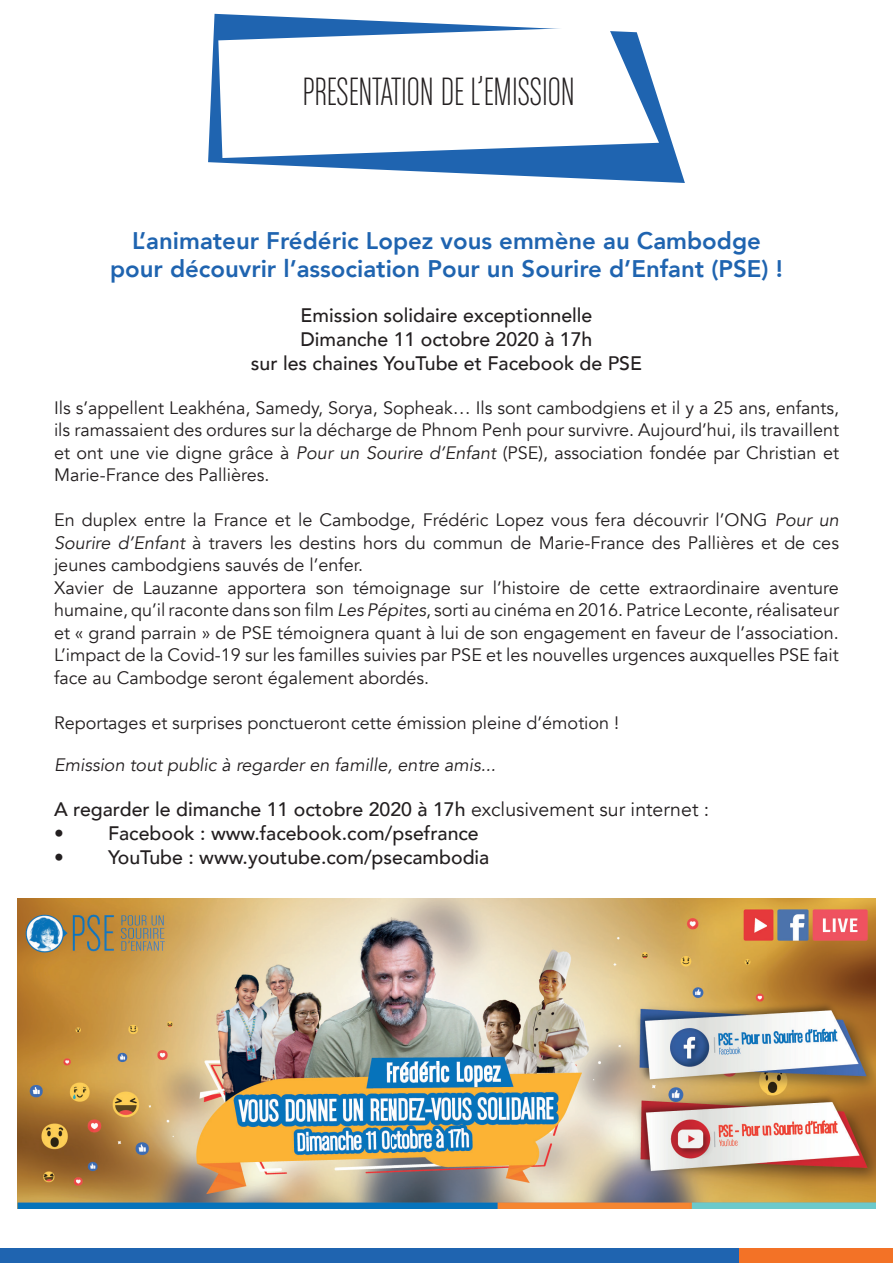
<style>
.page{position:relative;width:893px;height:1263px;background:#fff}
.page>*{position:absolute;margin:0;border:0;box-sizing:border-box;transform-origin:0 0}
.t1{font:42px "Chalet Comprime Milan Sixty";color:#231f20}
.t2{font:800 24px/28.5px "Avenir";color:#1f64b0;text-align:center}
.t3{font:500 19.5px/24px "Avenir";color:#231f20;text-align:center}
.t4{font:18px/22.5px "Avenir";color:#231f20;text-align:justify}
.t5{font:italic 18px "Avenir";color:#231f20}
.s1{font-style:italic}
.s2{font-weight:400}
</style>
<div class="page">
<div style="left:0;top:1248px;width:893px;height:15px;background:#1f64b0"></div>
<div style="left:740px;top:1248px;width:153px;height:15px;background:#f37226"></div>
<svg style="left:208px;top:14px;width:477px;height:169px"></svg>
<svg style="left:218px;top:27px;width:441px;height:131px"></svg>
<img style="left:18px;top:899px;width:857px;height:310px">
<h1 class="t1" style="left:302px;top:69px;width:274px">PRESENTATION DE L’EMISSION</h1>
<h2 class="t2" style="left:110px;top:226px;width:674px">L’animateur Frédéric Lopez vous emmène au Cambodge pour découvrir l’association Pour un Sourire d’Enfant (PSE) !</h2>
<p class="t3" style="left:251px;top:302px;width:393px">Emission solidaire exceptionnelle<br>Dimanche 11 octobre 2020 à 17h<br>sur les chaines YouTube et Facebook de PSE</p>
<p class="t4" style="left:54px;top:397px;width:787px">Ils s’appellent Leakhéna, Samedy, Sorya, Sopheak… Ils sont cambodgiens et il y a 25 ans, enfants, ils ramassaient des ordures sur la décharge de Phnom Penh pour survivre. Aujourd’hui, ils travaillent et ont une vie digne grâce à <span class="s1">Pour un Sourire d’Enfant</span> (PSE), association fondée par Christian et Marie-France des Pallières.</p>
<p class="t4" style="left:54px;top:509px;width:786px;text-align:left">En duplex entre la France et le Cambodge, Frédéric Lopez vous fera découvrir l’ONG <span class="s1">Pour un Sourire d’Enfant</span> à travers les destins hors du commun de Marie-France des Pallières et de ces jeunes cambodgiens sauvés de l’enfer.<br>Xavier de Lauzanne apportera son témoignage sur l’histoire de cette extraordinaire aventure humaine, qu’il raconte dans son film <span class="s1">Les Pépites</span>, sorti au cinéma en 2016. Patrice Leconte, réalisateur et « grand parrain » de PSE témoignera quant à lui de son engagement en faveur de l’association.<br>L’impact de la Covid-19 sur les familles suivies par PSE et les nouvelles urgences auxquelles PSE fait face au Cambodge seront également abordés.</p>
<p class="t4" style="left:54px;top:712px;width:567px">Reportages et surprises ponctueront cette émission pleine d’émotion !</p>
<p class="t5" style="left:54px;top:754px;width:443px">Emission tout public à regarder en famille, entre amis...</p>
<p class="t3" style="left:54px;top:796px;width:657px">A regarder le dimanche 11 octobre 2020 à 17h <span class="s2">exclusivement sur internet :</span></p>
<p class="t3" style="left:54px;top:820px;width:426px">• Facebook : www.facebook.com/psefrance</p>
<p class="t3" style="left:54px;top:844px;width:437px">• YouTube : www.youtube.com/psecambodia</p>
</div>
